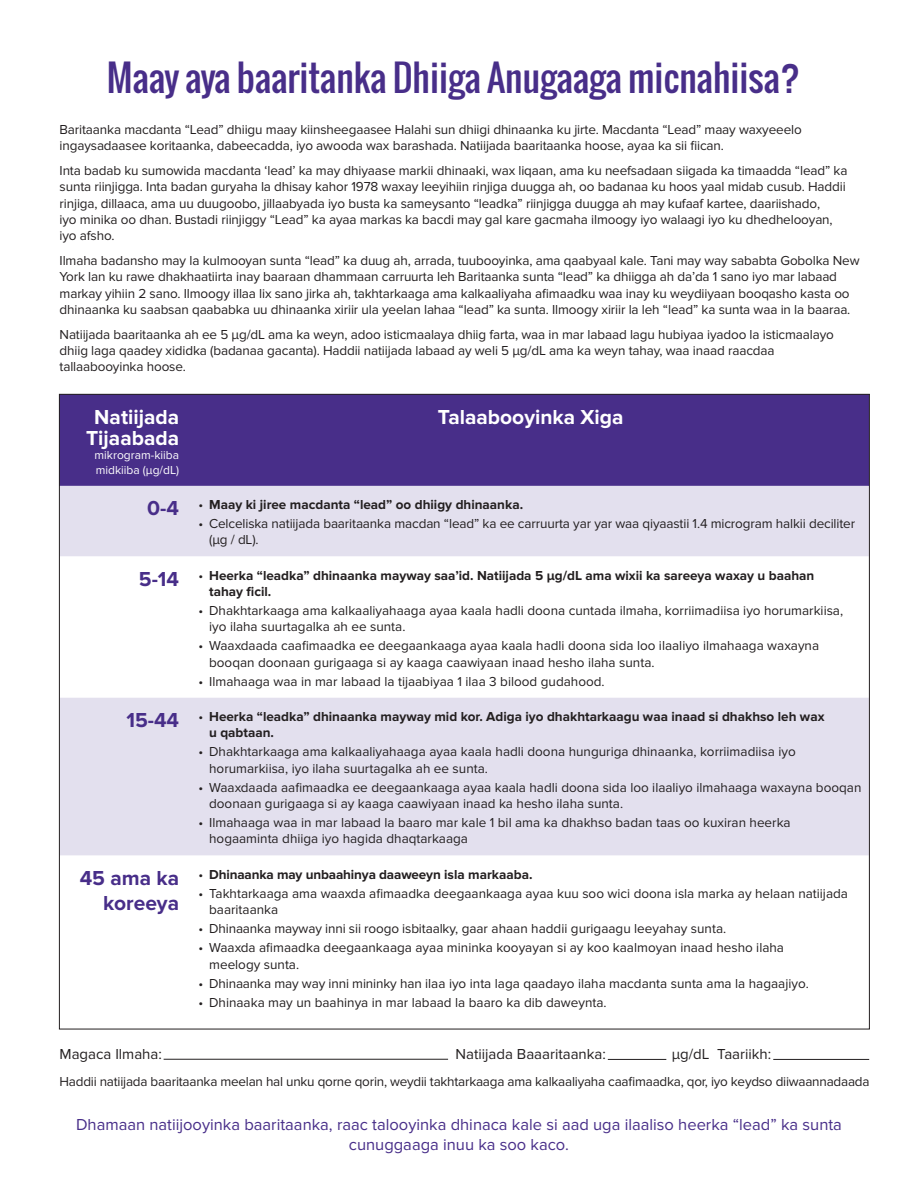
<style>
.page{position:relative;width:918px;height:1188px;background:#fff}
.page>*{position:absolute;margin:0;border:0;box-sizing:border-box;transform-origin:0 0}
.t1{font:36px "Oswald";color:#482e89}
.t2{font:700 21px/21px "Proxima Nova";color:#fff;text-align:center}
.t3{font:700 21px/25.2px "Proxima Nova";color:#482e89;text-align:right}
.t4{font:16.5px/19.8px "Proxima Nova";color:#482e89;text-align:center}
.t5{font:15px "Proxima Nova";color:#231f20}
.t6{font:13.5px/16.2px "Proxima Nova";letter-spacing:-.01em;color:#231f20}
.t7{font:700 13.5px/16.2px "Proxima Nova";color:#231f20}
.t8{font:12px/14.4px "Proxima Nova";color:#fff}
.s1{font-weight:400}
</style>
<div class="page">
<div style="left:60px;top:395px;width:131px;height:91px;background:#482e89"></div>
<div style="left:191px;top:395px;width:678px;height:91px;background:#482e89"></div>
<svg style="left:61px;top:486px;width:807px;height:369px;fill:#e3e0ee"></svg>
<hr style="left:164px;top:1059px;width:284px;height:1px;background:#231f20">
<hr style="left:608px;top:1059px;width:58px;height:1px;background:#231f20">
<hr style="left:773px;top:1059px;width:96px;height:1px;background:#231f20">
<p class="t1" style="left:107px;top:51px;width:695px">Maay aya baaritanka Dhiiga Anugaaga micnahiisa?</p>
<p class="t6" style="left:60px;top:121px;width:744px">Baritaanka macdanta “Lead” dhiigu maay kiinsheegaasee Halahi sun dhiigi dhinaanka ku jirte. Macdanta “Lead” maay waxyeeelo ingaysadaasee koritaanka, dabeecadda, iyo awooda wax barashada. Natiijada baaritaanka hoose, ayaa ka sii fiican.</p>
<p class="t6" style="left:60px;top:163px;width:789px">Inta badab ku sumowida macdanta ‘lead’ ka may dhiyaase markii dhinaaki, wax liqaan, ama ku neefsadaan siigada ka timaadda “lead” ka sunta riinjigga. Inta badan guryaha la dhisay kahor 1978 waxay leeyihiin rinjiga duugga ah, oo badanaa ku hoos yaal midab cusub. Haddii rinjiga, dillaaca, ama uu duugoobo, jillaabyada iyo busta ka sameysanto “leadka” riinjigga duugga ah may kufaaf kartee, daariishado,<br>iyo minika oo dhan. Bustadi riinjiggy “Lead” ka ayaa markas ka bacdi may gal kare gacmaha ilmoogy iyo walaagi iyo ku dhedhelooyan, iyo afsho.</p>
<p class="t6" style="left:60px;top:253px;width:802px">Ilmaha badansho may la kulmooyan sunta “lead” ka duug ah, arrada, tuubooyinka, ama qaabyaal kale. Tani may way sababta Gobolka New York lan ku rawe dhakhaatiirta inay baaraan dhammaan carruurta leh Baritaanka sunta “lead” ka dhiigga ah da’da 1 sano iyo mar labaad markay yihiin 2 sano. Ilmoogy illaa lix sano jirka ah, takhtarkaaga ama kalkaaliyaha afimaadku waa inay ku weydiiyaan booqasho kasta oo dhinaanka ku saabsan qaababka uu dhinaanka xiriir ula yeelan lahaa “lead” ka sunta. Ilmoogy xiriir la leh “lead” ka sunta waa in la baaraa.</p>
<p class="t6" style="left:60px;top:327px;width:776px">Natiijada baaritaanka ah ee 5 µg/dL ama ka weyn, adoo isticmaalaya dhiig farta, waa in mar labaad lagu hubiyaa iyadoo la isticmaalayo dhiig laga qaadey xididka (badanaa gacanta). Haddii natiijada labaad ay weli 5 µg/dL ama ka weyn tahay, waa inaad raacdaa tallaabooyinka hoose.</p>
<p class="t2" style="left:86px;top:407px;width:95px">Natiijada<br>Tijaabada</p>
<p class="t8" style="left:95px;top:448px;width:86px">mikrogram-kiiba midkiiba (μg/dL)</p>
<p class="t2" style="left:438px;top:407px;width:187px">Talaabooyinka Xiga</p>
<p class="t3" style="left:147px;top:496px;width:33px">0-4</p>
<p class="t7" style="left:199px;top:497px;width:326px"><span class="s1">•</span> Maay ki jiree macdanta “lead” oo dhiigy dhinaanka.</p>
<p class="t6" style="left:209px;top:516px;width:648px;text-indent:-10px">• Celceliska natiijada baaritaanka macdan “lead” ka ee carruurta yar yar waa qiyaastii 1.4 microgram halkii deciliter (µg / dL).</p>
<p class="t3" style="left:139px;top:567px;width:42px">5-14</p>
<p class="t7" style="left:209px;top:567px;width:607px;text-indent:-10px"><span class="s1">•</span> Heerka “leadka” dhinaanka mayway saa’id. Natiijada 5 µg/dL ama wixii ka sareeya waxay u baahan tahay ficil.</p>
<p class="t6" style="left:209px;top:603px;width:636px;text-indent:-10px">• Dhakhtarkaaga ama kalkaaliyahaaga ayaa kaala hadli doona cuntada ilmaha, korriimadiisa iyo horumarkiisa, iyo ilaha suurtagalka ah ee sunta.</p>
<p class="t6" style="left:209px;top:638px;width:612px;text-indent:-10px">• Waaxdaada caafimaadka ee deegaankaaga ayaa kaala hadli doona sida loo ilaaliyo ilmahaaga waxayna booqan doonaan gurigaaga si ay kaaga caawiyaan inaad hesho ilaha sunta.</p>
<p class="t6" style="left:199px;top:673px;width:407px">• Ilmahaaga waa in mar labaad la tijaabiyaa 1 ilaa 3 bilood gudahood.</p>
<p class="t3" style="left:126px;top:708px;width:54px">15-44</p>
<p class="t7" style="left:209px;top:709px;width:617px;text-indent:-10px"><span class="s1">•</span> Heerka “leadka” dhinaanka mayway mid kor. Adiga iyo dhakhtarkaagu waa inaad si dhakhso leh wax u qabtaan.</p>
<p class="t6" style="left:209px;top:744px;width:588px;text-indent:-10px">• Dhakhtarkaaga ama kalkaaliyahaaga ayaa kaala hadli doona hunguriga dhinaanka, korriimadiisa iyo horumarkiisa, iyo ilaha suurtagalka ah ee sunta.</p>
<p class="t6" style="left:209px;top:779px;width:654px;text-indent:-10px">• Waaxdaada aafimaadka ee deegaankaaga ayaa kaala hadli doona sida loo ilaaliyo ilmahaaga waxayna booqan doonaan gurigaaga si ay kaaga caawiyaan inaad ka hesho ilaha sunta.</p>
<p class="t6" style="left:209px;top:815px;width:583px;text-indent:-10px">• Ilmahaaga waa in mar labaad la baaro mar kale 1 bil ama ka dhakhso badan taas oo kuxiran heerka hogaaminta dhiiga iyo hagida dhaqtarkaaga</p>
<p class="t3" style="left:80px;top:866px;width:101px">45 ama ka koreeya</p>
<p class="t7" style="left:199px;top:866px;width:335px"><span class="s1">•</span> Dhinaanka may unbaahinya daaweeyn isla markaaba.</p>
<p class="t6" style="left:209px;top:885px;width:640px;text-indent:-10px">• Takhtarkaaga ama waaxda afimaadka deegaankaaga ayaa kuu soo wici doona isla marka ay helaan natiijada baaritaanka</p>
<p class="t6" style="left:199px;top:921px;width:529px">• Dhinaanka mayway inni sii roogo isbitaalky, gaar ahaan haddii gurigaagu leeyahay sunta.</p>
<p class="t6" style="left:209px;top:940px;width:576px;text-indent:-10px">• Waaxda afimaadka deegaankaaga ayaa mininka kooyayan si ay koo kaalmoyan inaad hesho ilaha meelogy sunta.</p>
<p class="t6" style="left:199px;top:975px;width:612px">• Dhinaanka may way inni mininky han ilaa iyo inta laga qaadayo ilaha macdanta sunta ama la hagaajiyo.</p>
<p class="t6" style="left:199px;top:995px;width:410px">• Dhinaaka may un baahinya in mar labaad la baaro ka dib daweynta.</p>
<p class="t5" style="left:60px;top:1045px;width:104px">Magaca Ilmaha:</p>
<p class="t5" style="left:456px;top:1045px;width:152px">Natiijada Baaaritaanka:</p>
<p class="t5" style="left:672px;top:1045px;width:101px">µg/dL Taariikh:</p>
<p class="t6" style="left:60px;top:1073px;width:811px">Haddii natiijada baaritaanka meelan hal unku qorne qorin, weydii takhtarkaaga ama kalkaaliyaha caafimaadka, qor, iyo keydso diiwaannadaada</p>
<p class="t4" style="left:76px;top:1115px;width:767px">Dhamaan natiijooyinka baaritaanka, raac talooyinka dhinaca kale si aad uga ilaaliso heerka “lead” ka sunta cunuggaaga inuu ka soo kaco.</p>
</div>
